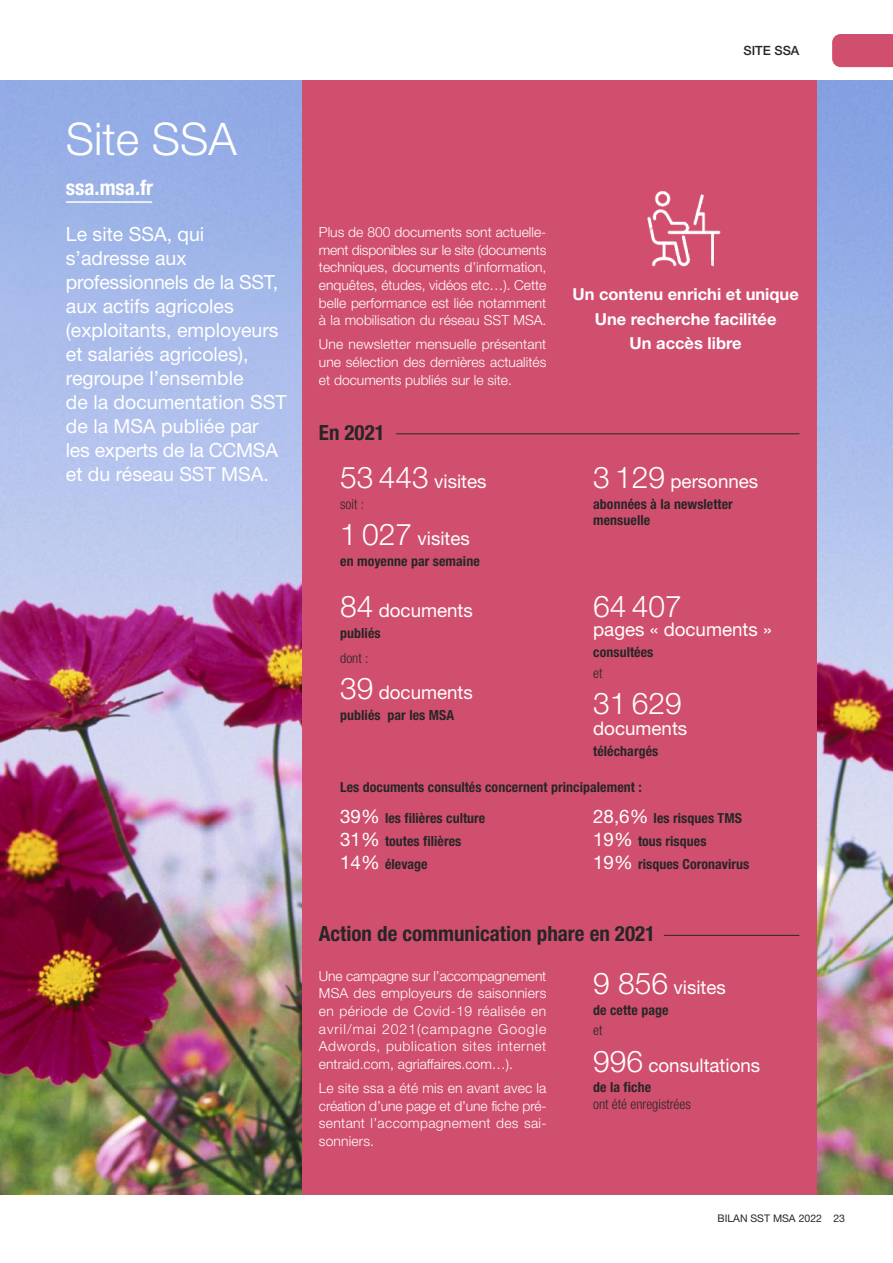
<style>
.page{position:relative;width:893px;height:1263px;background:#fff}
.page>*{position:absolute;margin:0;border:0;box-sizing:border-box;transform-origin:0 0}
.t1{font:300 45px "Helvetica Neue LT Std";color:#fff}
.t2{font:300 30px "Helvetica Neue LT Std";color:#fff}
.t3{font:700 condensed 21px "Helvetica Neue LT Std";color:#272627}
.t4{font:700 condensed 21px "Helvetica Neue LT Std";color:#fff}
.t5{font:19.5px/24px "Helvetica Neue LT Std";color:#fff}
.t6{font:18.75px "Helvetica Neue LT Std";color:#fff}
.t7{font:700 16.5px/24.8px "Helvetica Neue LT Std";color:#fff;text-align:center}
.t8{font:300 13.8px/17.7px "Helvetica Neue LT Std";color:#fff;text-align:justify}
.t9{font:700 condensed 13.8px/22.6px "Helvetica Neue LT Std";letter-spacing:.005em;color:#272627}
.t10{font:300 condensed 13.8px "Helvetica Neue LT Std";color:#272627}
.t11{font:500 12.75px "Helvetica Neue LT Std";color:#272627}
.t12{font:10.5px "Helvetica Neue";color:#272627}
.s1{font-weight:300;font-size:30px}
.s2{font-weight:400;font-stretch:normal;font-size:18.75px;color:#fff}
</style>
<div class="page">
<img style="left:0;top:81px;width:893px;height:1114px">
<div style="left:303px;top:81px;width:514px;height:1114px;background:#d14f6e"></div>
<div style="left:832px;top:34px;width:61px;height:33px;background:#d14f6e"></div>
<hr style="left:396px;top:433px;width:403px;height:1px;background:#272627">
<hr style="left:664px;top:935px;width:135px;height:1px;background:#272627">
<hr style="left:66px;top:201px;width:86px;height:2px;background:#fff">
<img style="left:647px;top:191px;width:74px;height:76px">
<h1 class="t1" style="left:66px;top:123px;width:172px">Site SSA</h1>
<h3 class="t4" style="left:66px;top:180px;width:89px">ssa.msa.fr</h3>
<p class="t5" style="left:66px;top:224px;width:222px">Le site SSA, qui s’adresse aux professionnels de la SST, aux actifs agricoles (exploitants, employeurs et salariés agricoles), regroupe l’ensemble<br>de la documentation SST de la MSA publiée par les experts de la CCMSA et du réseau SST MSA.</p>
<p class="t11" style="left:743px;top:46px;width:57px">SITE SSA</p>
<p class="t8" style="left:319px;top:225px;width:229px">Plus de 800 documents sont actuelle&shy;ment disponibles sur le site (documents techniques, documents d’information, enquêtes, études, vidéos etc…). Cette belle performance est liée notamment à la mobilisation du réseau SST MSA.</p>
<p class="t8" style="left:319px;top:337px;width:229px">Une newsletter mensuelle présentant une sélection des dernières actualités et documents publiés sur le site.</p>
<h3 class="t3" style="left:319px;top:425px;width:67px">En 2021</h3>
<h3 class="t6" style="left:340px;top:474px;width:148px"><span class="s1">53 443</span> visites</h3>
<p class="t10" style="left:340px;top:499px;width:25px">soit :</p>
<h3 class="t6" style="left:340px;top:531px;width:131px"><span class="s1">1 027</span> visites</h3>
<p class="t9" style="left:340px;top:551px;width:141px">en moyenne par semaine</p>
<h3 class="t6" style="left:340px;top:603px;width:134px"><span class="s1">84</span> documents</h3>
<p class="t9" style="left:340px;top:622px;width:42px">publiés</p>
<p class="t10" style="left:340px;top:653px;width:30px">dont :</p>
<h3 class="t6" style="left:340px;top:685px;width:134px"><span class="s1">39</span> documents</h3>
<p class="t9" style="left:340px;top:705px;width:116px">publiés par les MSA</p>
<p class="t7" style="left:572px;top:283px;width:228px">Un contenu enrichi et unique<br>Une recherche facilitée<br>Un accès libre</p>
<h3 class="t6" style="left:593px;top:474px;width:167px"><span class="s1">3 129</span> personnes</h3>
<p class="t9" style="left:593px;top:497px;width:141px;line-height:16.5px">abonnées à la newsletter mensuelle</p>
<h2 class="t2" style="left:593px;top:595px;width:90px">64 407</h2>
<h3 class="t6" style="left:593px;top:623px;width:180px">pages « documents »</h3>
<p class="t9" style="left:593px;top:642px;width:62px">consultées</p>
<p class="t10" style="left:593px;top:668px;width:11px">et</p>
<h2 class="t2" style="left:593px;top:693px;width:90px">31 629</h2>
<h3 class="t6" style="left:593px;top:721px;width:96px">documents</h3>
<p class="t9" style="left:593px;top:741px;width:67px">téléchargés</p>
<p class="t9" style="left:340px;top:777px;width:303px">Les documents consultés concernent principalement :</p>
<p class="t9" style="left:593px;top:808px;width:158px"><span class="s2">28,6%</span> les risques TMS<br><span class="s2">19%</span> tous risques<br><span class="s2">19%</span> risques Coronavirus</p>
<p class="t9" style="left:340px;top:808px;width:147px"><span class="s2">39%</span> les filières culture<br><span class="s2">31%</span> toutes filières<br><span class="s2">14%</span> élevage</p>
<h3 class="t3" style="left:319px;top:926px;width:338px">Action de communication phare en 2021</h3>
<p class="t8" style="left:319px;top:968px;width:229px">Une campagne sur l’accompagnement MSA des employeurs de saisonniers en période de Covid-19 réalisée en avril/mai 2021(campagne Google Adwords, publication sites internet entraid.com, agriaffaires.com…).</p>
<p class="t8" style="left:319px;top:1080px;width:229px">Le site ssa a été mis en avant avec la création d’une page et d’une fiche pré&shy;sentant l’accompagnement des sai&shy;sonniers.</p>
<h3 class="t6" style="left:593px;top:980px;width:134px"><span class="s1">9 856</span> visites</h3>
<p class="t9" style="left:593px;top:999px;width:77px">de cette page</p>
<p class="t10" style="left:593px;top:1025px;width:11px">et</p>
<h3 class="t6" style="left:593px;top:1058px;width:169px"><span class="s1">996</span> consultations</h3>
<p class="t9" style="left:593px;top:1077px;width:59px">de la fiche</p>
<p class="t10" style="left:593px;top:1099px;width:99px">ont été enregistrées</p>
<p class="t12" style="left:717px;top:1214px;width:129px">BILAN SST MSA 2022 23</p>
</div>
